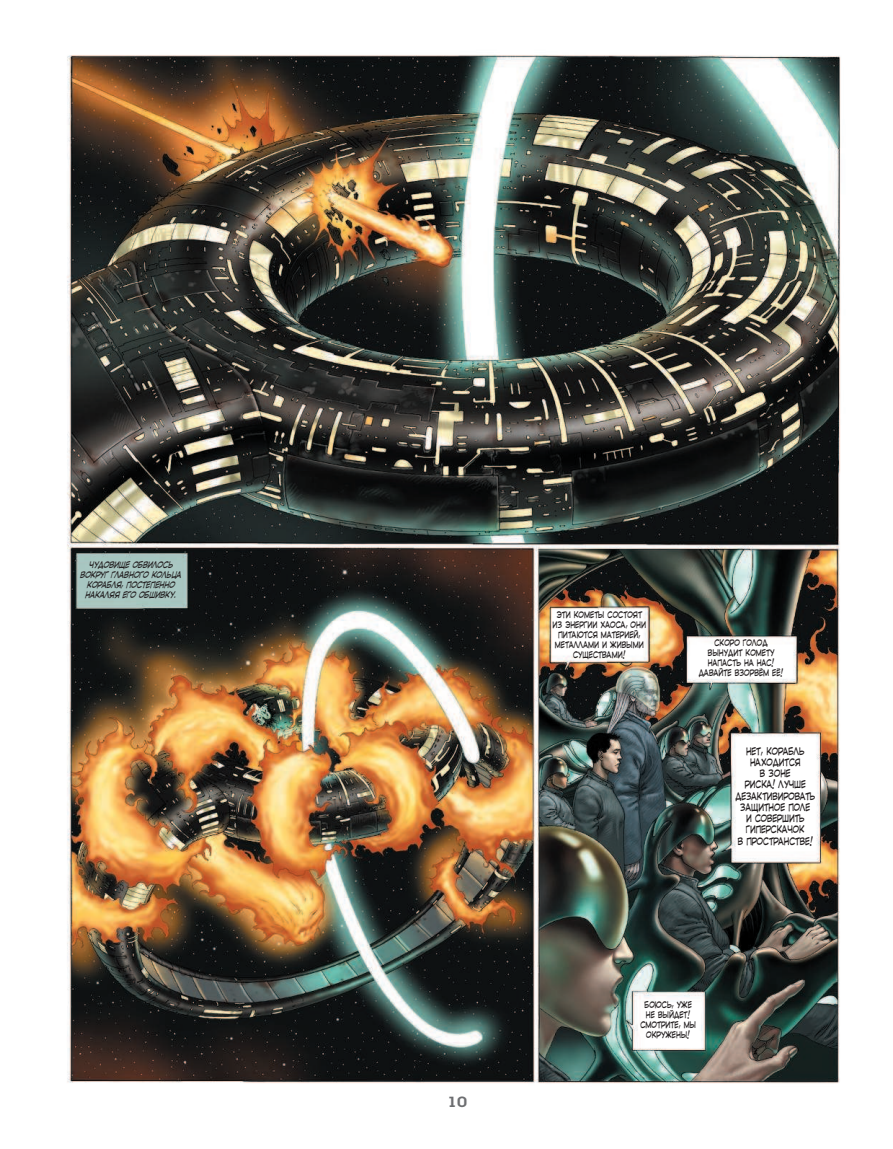
<style>
.page{position:relative;width:893px;height:1149px;background:#fff}
.page>*{position:absolute;margin:0;border:0;box-sizing:border-box;transform-origin:0 0}
.t1{font:600 14.4px "Lubalin Graph";color:#6d6e71;scale:1.2 1}
.t2{font:9.75px/11.2px "v C Ccomicrazy Doubled";letter-spacing:-.01em;color:#231f20;text-align:center;scale:.75 1}
.t3{font:8.55px/9.9px "v C Ccomicrazy Doubled";color:#231f20;text-align:center;scale:.75 1}
.t4{font:italic 8.55px/9.9px "v C Ccomicrazy Doubled";color:#231f20;text-align:center;scale:.75 1}
</style>
<div class="page">
<img style="left:67px;top:55px;width:774px;height:1029px">
<p class="t4" style="left:80px;top:559px;width:140px">Чудовищеобвилось вокругглавного кольца корабля,постепенно накаляяего обшивку.</p>
<h1 class="t1" style="left:447px;top:1093px;width:18px">10</h1>
<p class="t3" style="left:553px;top:610px;width:126px">Эти кометы состоят из энергии хаоса, они питаются материей, металлами и живыми существами!</p>
<p class="t3" style="left:699px;top:638px;width:114px">Скоро голод вынудит комету напасть на нас!<br>Давайте взорвём её!</p>
<p class="t2" style="left:735px;top:745px;width:108px">Нет, корабль находится<br>в зоне<br>риска! Лучше дезактивировать защитное поле<br>и совершить гиперскачок<br>в пространстве!</p>
<p class="t3" style="left:640px;top:1000px;width:76px">Боюсь, уже не выйдет!<br>Смотрите, мы окружены!</p>
</div>
